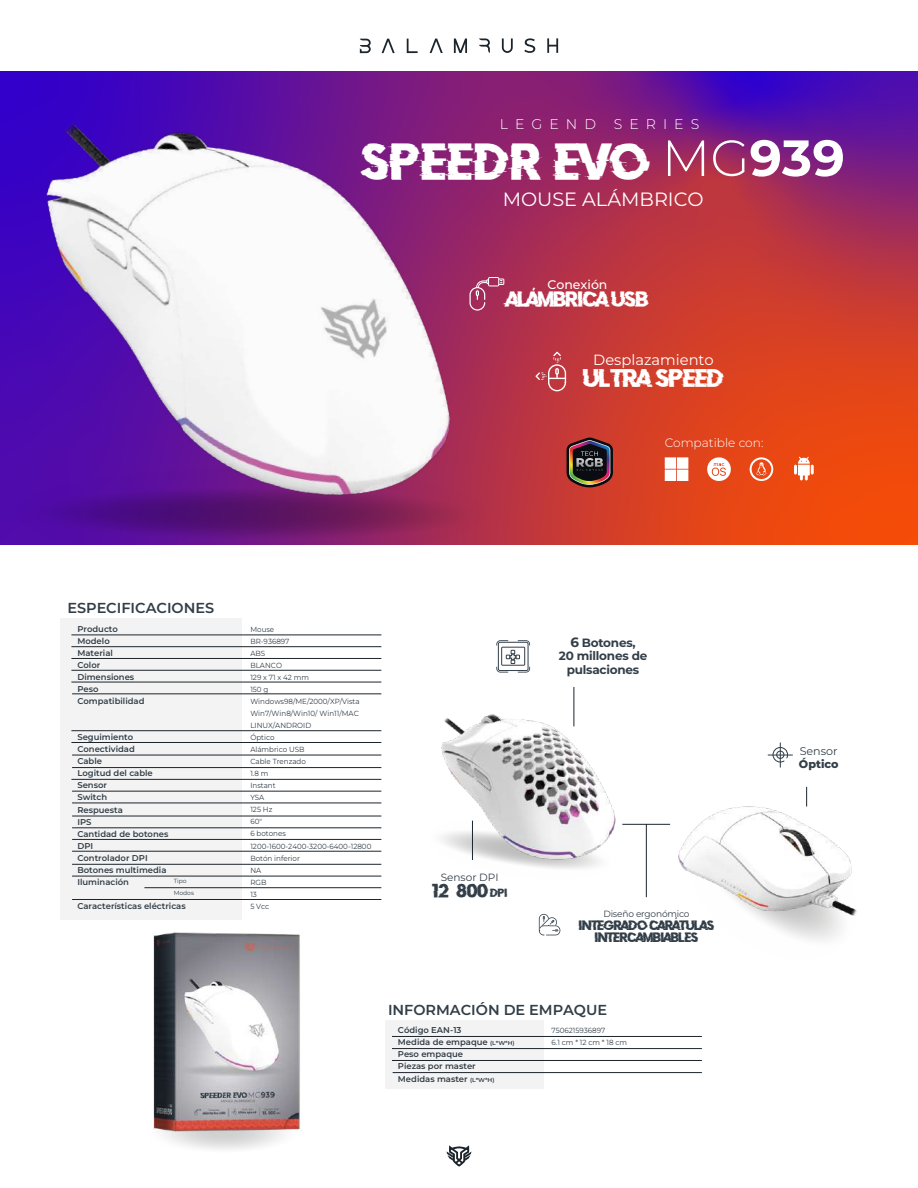
<style>
.page{position:relative;width:918px;height:1188px;background:#fff}
.page>*{position:absolute;margin:0;border:0;box-sizing:border-box;transform-origin:0 0}
.t1{font:40.05px "Doctor Glitch";letter-spacing:.05em;color:#fff}
.t2{font:19.65px "Doctor Glitch";color:#fff}
.t3{font:19.2px "Montserrat";color:#fff}
.t4{font:16.65px "Doctor Glitch";letter-spacing:-.025em;color:#fff}
.t5{font:15px "Doctor Glitch";color:#323e48}
.t6{font:14.7px "Montserrat";color:#fff}
.t7{font:600 14.4px "Montserrat";color:#323e48}
.t8{font:300 14.1px "Montserrat";letter-spacing:.5em;color:#fff}
.t9{font:500 12.45px "Montserrat";color:#fff}
.t10{font:300 12.15px "Montserrat";color:#fff}
.t11{font:700 12px/13.5px "Montserrat";letter-spacing:-.02em;color:#323e48;text-align:center}
.t12{font:11.1px "Montserrat";color:#323e48}
.t13{font:800 11.1px "Montserrat";color:#323e48}
.t14{font:10.5px/12px "Doctor Glitch";letter-spacing:-.02em;color:#323e48;text-align:center}
.t15{font:10.5px "Montserrat";color:#323e48}
.t16{font:9px "Montserrat";letter-spacing:-.02em;color:#323e48}
.t17{font:600 8.4px/12px "Montserrat";color:#323e48}
.t18{font:7.5px/12px "Montserrat";color:#323e48;scale:.96 1}
.t19{font:italic 6.15px "Doctor Glitch";color:#323e48}
.t20{font:6px/12px "Montserrat";color:#323e48}
.s1{font-family:"Montserrat";font-weight:300;font-size:50.85px}
.s2{font-family:"Montserrat";font-weight:700;font-size:50.85px}
.s3{font-size:13.5px}
.s4{font-size:9px}
.s5{font-size:5.7px}
</style>
<div class="page">
<svg style="left:0;top:72px;width:918px;height:473px;background:#b1314a"></svg>
<svg style="left:15px;top:539px;width:471px;height:6px;background:#761983"></svg>
<img style="left:0;top:94px;width:511px;height:445px">
<img style="left:669px;top:823px;width:20px;height:49px">
<div style="left:60px;top:618px;width:182px;height:302px;background:#f3f3f3"></div>
<hr style="left:71px;top:658px;width:310px;height:1px;background:#1d252c">
<hr style="left:71px;top:646px;width:310px;height:1px;background:#1d252c">
<hr style="left:71px;top:634px;width:310px;height:1px;background:#1d252c">
<hr style="left:72px;top:693px;width:309px;height:1px;background:#1d252c">
<hr style="left:71px;top:730px;width:310px;height:1px;background:#1d252c">
<hr style="left:71px;top:682px;width:310px;height:1px;background:#1d252c">
<hr style="left:71px;top:670px;width:310px;height:1px;background:#1d252c">
<hr style="left:72px;top:767px;width:309px;height:1px;background:#1d252c">
<hr style="left:71px;top:779px;width:310px;height:1px;background:#1d252c">
<hr style="left:72px;top:755px;width:309px;height:1px;background:#1d252c">
<hr style="left:71px;top:742px;width:310px;height:1px;background:#1d252c">
<hr style="left:72px;top:816px;width:309px;height:1px;background:#1d252c">
<hr style="left:72px;top:827px;width:309px;height:1px;background:#1d252c">
<hr style="left:72px;top:839px;width:309px;height:1px;background:#1d252c">
<hr style="left:72px;top:851px;width:309px;height:1px;background:#1d252c">
<hr style="left:72px;top:802px;width:309px;height:1px;background:#1d252c">
<hr style="left:72px;top:864px;width:309px;height:1px;background:#1d252c">
<hr style="left:72px;top:876px;width:309px;height:1px;background:#1d252c">
<hr style="left:72px;top:899px;width:309px;height:1px;background:#1d252c">
<hr style="left:72px;top:791px;width:309px;height:1px;background:#1d252c">
<hr style="left:144px;top:887px;width:237px;height:1px;background:#1d252c">
<div style="left:386px;top:1020px;width:158px;height:69px;background:#f3f3f3"></div>
<hr style="left:392px;top:1048px;width:310px;height:1px;background:#1d252c">
<hr style="left:392px;top:1060px;width:310px;height:1px;background:#1d252c">
<hr style="left:393px;top:1072px;width:309px;height:1px;background:#1d252c">
<hr style="left:392px;top:1036px;width:310px;height:1px;background:#1d252c">
<svg style="left:566px;top:437px;width:47px;height:50px;background:#563a39"></svg>
<hr style="left:574px;top:687px;width:1px;height:39px;background:#1d252c">
<svg style="left:689px;top:787px;width:168px;height:153px"></svg>
<svg style="left:625px;top:824px;width:46px;height:74px"></svg>
<svg style="left:469px;top:277px;width:35px;height:34px"></svg>
<svg style="left:536px;top:352px;width:30px;height:39px"></svg>
<svg style="left:794px;top:457px;width:20px;height:23px"></svg>
<svg style="left:707px;top:457px;width:24px;height:24px"></svg>
<svg style="left:665px;top:457px;width:23px;height:24px"></svg>
<svg style="left:750px;top:457px;width:23px;height:24px"></svg>
<svg style="left:539px;top:914px;width:21px;height:22px"></svg>
<svg style="left:496px;top:640px;width:34px;height:33px"></svg>
<svg style="left:768px;top:742px;width:25px;height:26px"></svg>
<img style="left:153px;top:932px;width:147px;height:218px">
<img style="left:441px;top:706px;width:184px;height:162px">
<svg style="left:360px;top:39px;width:11px;height:14px"></svg>
<svg style="left:382px;top:39px;width:13px;height:14px"></svg>
<svg style="left:524px;top:38px;width:11px;height:15px"></svg>
<svg style="left:502px;top:38px;width:11px;height:15px"></svg>
<svg style="left:479px;top:38px;width:11px;height:15px"></svg>
<svg style="left:547px;top:38px;width:11px;height:15px"></svg>
<svg style="left:407px;top:39px;width:11px;height:14px"></svg>
<svg style="left:430px;top:39px;width:13px;height:14px"></svg>
<svg style="left:454px;top:39px;width:13px;height:14px"></svg>
<svg style="left:447px;top:1145px;width:24px;height:22px"></svg>
<svg style="left:532px;top:287px;width:3px;height:4px"></svg>
<h3 class="t8" style="left:500px;top:115px;width:98px">LEGEND</h3>
<h3 class="t8" style="left:614px;top:115px;width:87px">SERIES</h3>
<h1 class="t1" style="left:361px;top:144px;width:486px">SPEEDR EVO <span class="s1">MG</span><span class="s2">939</span></h1>
<h3 class="t3" style="left:503px;top:187px;width:202px">MOUSE ALÁMBRICO</h3>
<h3 class="t9" style="left:548px;top:276px;width:61px">Conexión</h3>
<h3 class="t4" style="left:507px;top:292px;width:143px">ALÁMBRICA USB</h3>
<h3 class="t6" style="left:593px;top:350px;width:122px">Desplazamiento</h3>
<h2 class="t2" style="left:583px;top:369px;width:142px">ULTRA SPEED</h2>
<h3 class="t10" style="left:665px;top:435px;width:100px">Compatible con:</h3>
<h3 class="t7" style="left:67px;top:599px;width:148px">ESPECIFICACIONES</h3>
<p class="t17" style="left:77px;top:623px;width:69px">Producto<br>Modelo<br>Material<br>Color<br>Dimensiones<br>Peso<br>Compatibilidad</p>
<p class="t17" style="left:77px;top:731px;width:93px">Seguimiento<br>Conectividad<br>Cable<br>Logitud del cable<br>Sensor<br>Switch<br>Respuesta<br>IPS<br>Cantidad de botones<br>DPI<br>Controlador DPI<br>Botones multimedia<br>Iluminación</p>
<p class="t17" style="left:77px;top:900px;width:110px">Características eléctricas</p>
<p class="t20" style="left:174px;top:875px;width:22px">Tipo<br>Modos</p>
<p class="t18" style="left:250px;top:623px;width:128px">Mouse<br>BR-936897<br>ABS<br>BLANCO<br>129 x 71 x 42 mm<br>150 g<br>Windows98/ME/2000/XP/Vista<br>Win7/Win8/Win10/ Win11/MAC<br>LINUX/ANDROID<br>Óptico<br>Alámbrico USB<br>Cable Trenzado<br>1.8 m<br>Instant<br>YSA<br>125 Hz<br>60"<br>6 botones<br>1200-1600-2400-3200-6400-12800<br>Botón inferior<br>NA<br>RGB<br>13<br>5 Vcc</p>
<h3 class="t11" style="left:559px;top:635px;width:90px"><span class="s3">6</span> Botones,<br>20 millones de pulsaciones</h3>
<p class="t15" style="left:441px;top:870px;width:59px">Sensor DPI</p>
<h3 class="t5" style="left:432px;top:884px;width:77px">12, 800 <span class="s4">DPI</span></h3>
<p class="t16" style="left:603px;top:907px;width:88px">Diseño ergonómico</p>
<p class="t14" style="left:579px;top:919px;width:137px">INTEGRADO CARÁTULAS<br>INTERCAMBIABLES</p>
<p class="t19" style="left:674px;top:918px;width:5px">'</p>
<h3 class="t7" style="left:388px;top:1000px;width:221px">INFORMACIÓN DE EMPAQUE</h3>
<p class="t17" style="left:398px;top:1024px;width:118px">Código EAN-13<br>Medida de empaque <span class="s5">(L*W*H)<br></span>Peso empaque<br>Piezas por master<br>Medidas master <span class="s5">(L*W*H)</span></p>
<p class="t18" style="left:552px;top:1024px;width:80px">7506215936897<br>6.1 cm * 12 cm * 18 cm</p>
<h3 class="t12" style="left:800px;top:743px;width:39px">Sensor</h3>
<h3 class="t13" style="left:799px;top:756px;width:41px">Óptico</h3>
</div>
